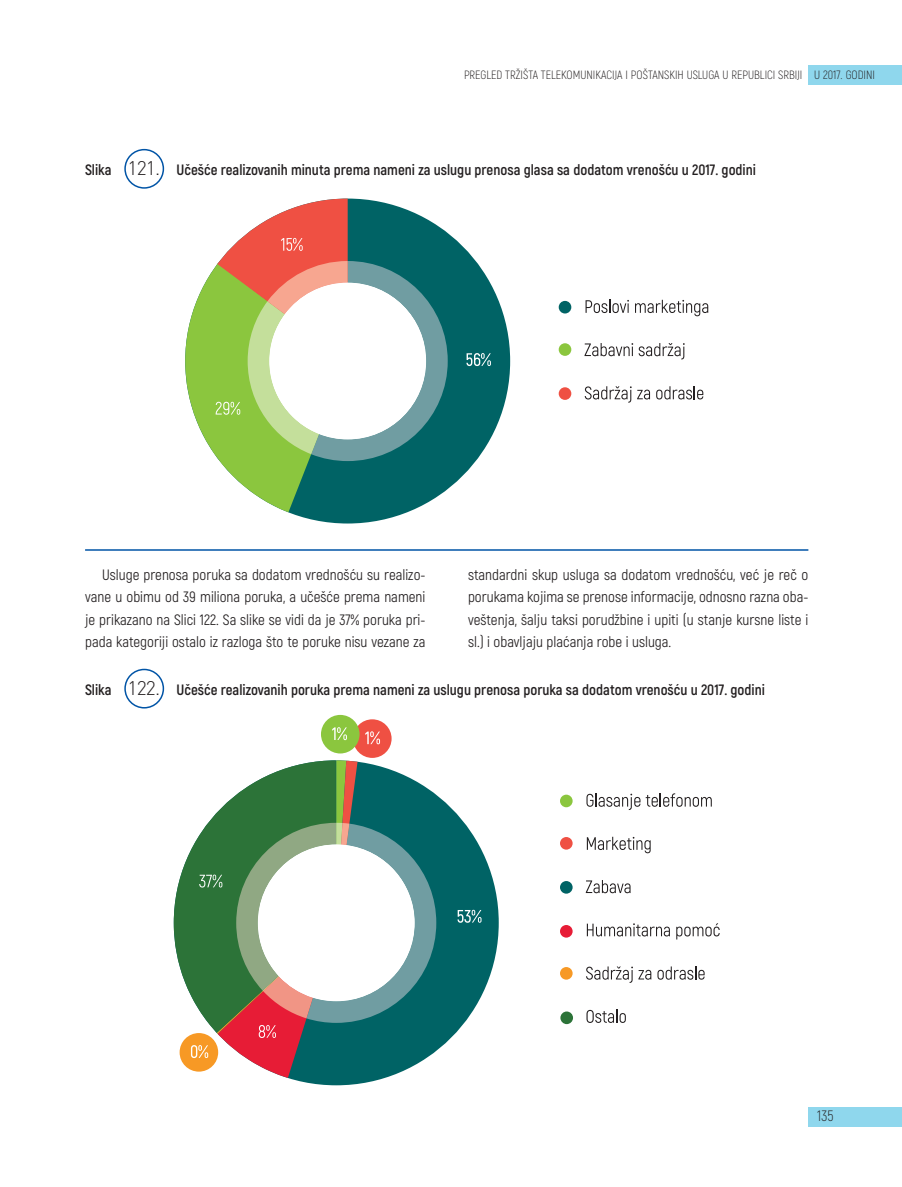
<style>
.page{position:relative;width:902px;height:1187px;background:#fff}
.page>*{position:absolute;margin:0;border:0;box-sizing:border-box;transform-origin:0 0}
.t1{font:300 19.5px "DIN Pro";letter-spacing:-.04em;color:#231f20}
.t2{font:15px/22.5px "Akrobat";color:#231f20;text-align:justify}
.t3{font:700 15px "Akrobat";color:#231f20}
.t4{font:300 15px "Akrobat";color:#231f20}
.t5{font:300 12px "Akrobat";color:#231f20}
</style>
<div class="page">
<div style="left:808px;top:65px;width:93px;height:20px;background:#8fd7ed"></div>
<div style="left:808px;top:1107px;width:93px;height:19px;background:#8fd7ed"></div>
<div style="left:124px;top:149px;width:40px;height:40px;border:2px solid #0154a6;border-radius:50%"></div>
<div style="left:124px;top:668px;width:40px;height:40px;border:2px solid #0154a6;border-radius:50%"></div>
<hr style="left:85px;top:549px;width:723px;height:1px;background:#0154a6">
<div style="left:185px;top:198px;width:325px;height:325px;background:#006365;border-radius:50%"></div>
<svg style="left:219px;top:461px;width:106px;height:61px"></svg>
<svg style="left:585px;top:300px;width:44px;height:13px"></svg>
<svg style="left:635px;top:300px;width:73px;height:16px"></svg>
<svg style="left:584px;top:343px;width:100px;height:16px"></svg>
<svg style="left:584px;top:386px;width:47px;height:17px"></svg>
<svg style="left:637px;top:389px;width:13px;height:10px"></svg>
<svg style="left:656px;top:386px;width:47px;height:13px"></svg>
<div style="left:558px;top:301px;width:13px;height:12px;background:#006365;border-radius:50%"></div>
<div style="left:558px;top:343px;width:13px;height:13px;background:#8bc63e;border-radius:50%"></div>
<div style="left:558px;top:387px;width:13px;height:13px;background:#ef5043;border-radius:50%"></div>
<svg style="left:466px;top:353px;width:25px;height:13px"></svg>
<svg style="left:185px;top:198px;width:262px;height:263px"></svg>
<div style="left:174px;top:760px;width:324px;height:325px;background:#006365;border-radius:50%"></div>
<svg style="left:586px;top:793px;width:125px;height:17px"></svg>
<svg style="left:586px;top:836px;width:64px;height:17px"></svg>
<svg style="left:585px;top:880px;width:45px;height:13px"></svg>
<svg style="left:586px;top:923px;width:83px;height:13px"></svg>
<svg style="left:676px;top:923px;width:43px;height:16px"></svg>
<svg style="left:586px;top:966px;width:65px;height:16px"></svg>
<svg style="left:657px;top:966px;width:47px;height:13px"></svg>
<svg style="left:586px;top:1009px;width:39px;height:13px"></svg>
<div style="left:560px;top:794px;width:12px;height:13px;background:#8bc63e;border-radius:50%"></div>
<div style="left:560px;top:837px;width:12px;height:12px;background:#ef5043;border-radius:50%"></div>
<div style="left:560px;top:881px;width:12px;height:12px;background:#006365;border-radius:50%"></div>
<div style="left:560px;top:924px;width:12px;height:13px;background:#e71c36;border-radius:50%"></div>
<div style="left:560px;top:966px;width:12px;height:13px;background:#f79925;border-radius:50%"></div>
<div style="left:560px;top:1011px;width:13px;height:13px;background:#2c7338;border-radius:50%"></div>
<svg style="left:457px;top:909px;width:24px;height:13px"></svg>
<div style="left:353px;top:719px;width:38px;height:38px;background:#ef5043;border-radius:50%"></div>
<div style="left:321px;top:714px;width:38px;height:39px;background:#8bc63e;border-radius:50%"></div>
<svg style="left:332px;top:727px;width:15px;height:13px"></svg>
<svg style="left:365px;top:731px;width:15px;height:13px"></svg>
<svg style="left:174px;top:760px;width:262px;height:323px"></svg>
<p class="t5" style="left:464px;top:68px;width:412px">PREGLED TRŽIŠTA TELEKOMUNIKACIJA I POŠTANSKIH USLUGA U REPUBLICI SRBIJI U 2017. GODINI</p>
<p class="t1" style="left:127px;top:153px;width:34px">121.</p>
<p class="t3" style="left:85px;top:161px;width:28px">Slika</p>
<p class="t3" style="left:177px;top:161px;width:581px">Učešće realizovanih minuta prema nameni za uslugu prenosa glasa sa dodatom vrenošću u 2017. godini</p>
<p class="t2" style="left:85px;top:563px;width:342px;text-indent:17px">Usluge prenosa poruka sa dodatom vrednošću su realizo&shy;vane u obimu od 39 miliona poruka, a učešće prema nameni je prikazano na Slici 122. Sa slike se vidi da je 37% poruka pri&shy;pada kategoriji ostalo iz razloga što te poruke nisu vezane za</p>
<p class="t2" style="left:468px;top:563px;width:342px">standardni skup usluga sa dodatom vrednošću, već je reč o porukama kojima se prenose informacije, odnosno razna oba&shy;veštenja, šalju taksi porudžbine i upiti (u stanje kursne liste i sl.) i obavljaju plaćanja robe i usluga.</p>
<p class="t1" style="left:127px;top:672px;width:34px">122.</p>
<p class="t3" style="left:85px;top:680px;width:28px">Slika</p>
<p class="t3" style="left:177px;top:680px;width:589px">Učešće realizovanih poruka prema nameni za uslugu prenosa poruka sa dodatom vrenošću u 2017. godini</p>
<p class="t4" style="left:817px;top:1107px;width:18px">135</p>
</div>
